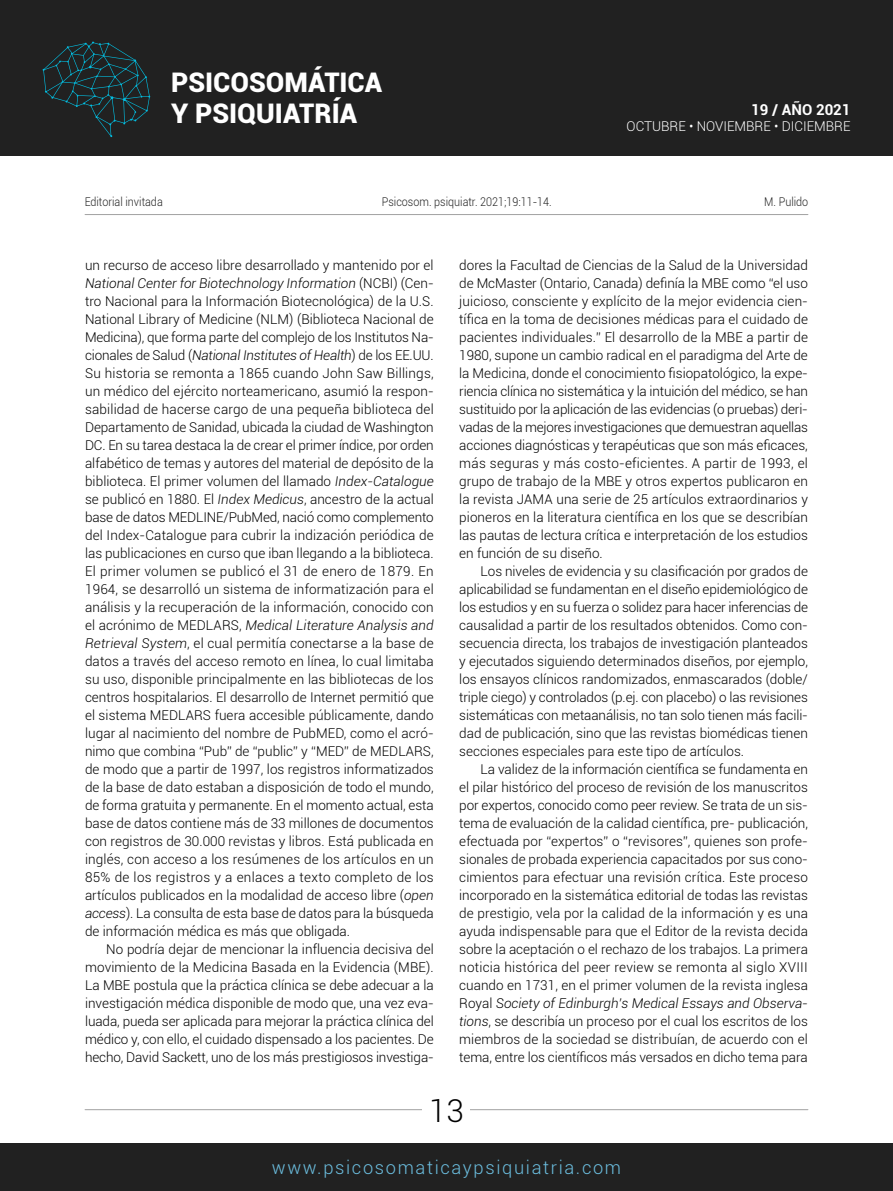
<style>
.page{position:relative;width:893px;height:1191px;background:#fff}
.page>*{position:absolute;margin:0;border:0;box-sizing:border-box;transform-origin:0 0}
.t1{font:300 31.5px "Roboto";color:#000}
.t2{font:900 27px/31.5px "Roboto";color:#fff}
.t3{font:300 18.3px "Roboto";letter-spacing:.09em;color:#6bbdde}
.t4{font:700 15px "Roboto";color:#fff}
.t5{font:300 13.5px/18px "Roboto";color:#000;text-align:justify}
.t6{font:300 13.5px "Roboto";color:#fff}
.t7{font:300 12px "Roboto";color:#212121;scale:.9 1}
.s1{font-style:italic}
</style>
<div class="page">
<div style="left:0;top:0;width:893px;height:155px;background:#212121"></div>
<div style="left:0;top:1143px;width:893px;height:48px;background:#212121"></div>
<svg style="left:43px;top:41px;width:107px;height:96px"></svg>
<hr style="left:85px;top:214px;width:723px;height:1px;background:#a2a2a2">
<hr style="left:85px;top:1109px;width:723px;height:1px;background:#a2a2a2">
<div style="left:423px;top:1098px;width:47px;height:23px;background:#fff"></div>
<h2 class="t2" style="left:171px;top:65px;width:212px">PSICOSOMÁTICA<br>Y PSIQUIATRÍA</h2>
<p class="t4" style="left:751px;top:99px;width:101px">19 / AÑO 2021</p>
<p class="t6" style="left:627px;top:117px;width:225px">OCTUBRE • NOVIEMBRE • DICIEMBRE</p>
<p class="t7" style="left:85px;top:194px;width:88px">Editorial invitada</p>
<p class="t7" style="left:382px;top:194px;width:190px">Psicosom. psiquiatr. 2021;19:11-14.</p>
<p class="t7" style="left:764px;top:194px;width:51px">M. Pulido</p>
<p class="t5" style="left:85px;top:256px;width:350px">un recurso de acceso libre desarrollado y mantenido por el <span class="s1">National Center for Biotechnology Information</span> (NCBI) (Cen&shy;tro Nacional para la Información Biotecnológica) de la U.S.<br>National Library of Medicine (NLM) (Biblioteca Nacional de Medicina), que forma parte del complejo de los Institutos Na&shy;cionales de Salud (<span class="s1">National Institutes of Health</span>) de los EE.UU.<br>Su historia se remonta a 1865 cuando John Saw Billings, un médico del ejército norteamericano, asumió la respon&shy;sabilidad de hacerse cargo de una pequeña biblioteca del Departamento de Sanidad, ubicada la ciudad de Washington DC. En su tarea destaca la de crear el primer índice, por orden alfabético de temas y autores del material de depósito de la biblioteca. El primer volumen del llamado <span class="s1">Index-Catalogue </span>se publicó en 1880. El <span class="s1">Index Medicus</span>, ancestro de la actual base de datos MEDLINE/PubMed, nació como complemento del Index-Catalogue para cubrir la indización periódica de las publicaciones en curso que iban llegando a la biblioteca.<br>El primer volumen se publicó el 31 de enero de 1879. En 1964, se desarrolló un sistema de informatización para el análisis y la recuperación de la información, conocido con el acrónimo de MEDLARS, <span class="s1">Medical Literature Analysis and Retrieval System</span>, el cual permitía conectarse a la base de datos a través del acceso remoto en línea, lo cual limitaba su uso, disponible principalmente en las bibliotecas de los centros hospitalarios. El desarrollo de Internet permitió que el sistema MEDLARS fuera accesible públicamente, dando lugar al nacimiento del nombre de PubMED, como el acró&shy;nimo que combina “Pub” de “public” y “MED” de MEDLARS, de modo que a partir de 1997, los registros informatizados de la base de dato estaban a disposición de todo el mundo, de forma gratuita y permanente. En el momento actual, esta base de datos contiene más de 33 millones de documentos con registros de 30.000 revistas y libros. Está publicada en inglés, con acceso a los resúmenes de los artículos en un 85% de los registros y a enlaces a texto completo de los artículos publicados en la modalidad de acceso libre (<span class="s1">open access</span>). La consulta de esta base de datos para la búsqueda de información médica es más que obligada.</p>
<p class="t5" style="left:85px;top:940px;width:350px;text-indent:21px">No podría dejar de mencionar la influencia decisiva del movimiento de la Medicina Basada en la Evidencia (MBE).<br>La MBE postula que la práctica clínica se debe adecuar a la investigación médica disponible de modo que, una vez eva&shy;luada, pueda ser aplicada para mejorar la práctica clínica del médico y, con ello, el cuidado dispensado a los pacientes. De hecho, David Sackett, uno de los más prestigiosos investiga-</p>
<p class="t5" style="left:459px;top:256px;width:350px">dores la Facultad de Ciencias de la Salud de la Universidad de McMaster (Ontario, Canada) definía la MBE como “el uso juicioso, consciente y explícito de la mejor evidencia cien&shy;tífica en la toma de decisiones médicas para el cuidado de pacientes individuales.” El desarrollo de la MBE a partir de 1980, supone un cambio radical en el paradigma del Arte de la Medicina, donde el conocimiento fisiopatológico, la expe&shy;riencia clínica no sistemática y la intuición del médico, se han sustituido por la aplicación de las evidencias (o pruebas) deri&shy;vadas de la mejores investigaciones que demuestran aquellas acciones diagnósticas y terapéuticas que son más eficaces, más seguras y más costo-eficientes. A partir de 1993, el grupo de trabajo de la MBE y otros expertos publicaron en la revista JAMA una serie de 25 artículos extraordinarios y pioneros en la literatura científica en los que se describían las pautas de lectura crítica e interpretación de los estudios en función de su diseño.</p>
<p class="t5" style="left:459px;top:561px;width:350px;text-indent:21px">Los niveles de evidencia y su clasificación por grados de aplicabilidad se fundamentan en el diseño epidemiológico de los estudios y en su fuerza o solidez para hacer inferencias de causalidad a partir de los resultados obtenidos. Como con&shy;secuencia directa, los trabajos de investigación planteados y ejecutados siguiendo determinados diseños, por ejemplo, los ensayos clínicos randomizados, enmascarados (doble/ triple ciego) y controlados (p.ej. con placebo) o las revisiones sistemáticas con metaanálisis, no tan solo tienen más facili&shy;dad de publicación, sino que las revistas biomédicas tienen secciones especiales para este tipo de artículos.</p>
<p class="t5" style="left:459px;top:759px;width:350px;text-indent:21px">La validez de la información científica se fundamenta en el pilar histórico del proceso de revisión de los manuscritos por expertos, conocido como peer review. Se trata de un sis&shy;tema de evaluación de la calidad científica, pre- publicación, efectuada por “expertos” o “revisores”, quienes son profe&shy;sionales de probada experiencia capacitados por sus cono&shy;cimientos para efectuar una revisión crítica. Este proceso incorporado en la sistemática editorial de todas las revistas de prestigio, vela por la calidad de la información y es una ayuda indispensable para que el Editor de la revista decida sobre la aceptación o el rechazo de los trabajos. La primera noticia histórica del peer review se remonta al siglo XVIII cuando en 1731, en el primer volumen de la revista inglesa Royal <span class="s1">Society of Edinburgh’s Medical Essays and Observa&shy;tions</span>, se describía un proceso por el cual los escritos de los miembros de la sociedad se distribuían, de acuerdo con el tema, entre los científicos más versados en dicho tema para</p>
<h1 class="t1" style="left:429px;top:1088px;width:36px">13</h1>
<h3 class="t3" style="left:272px;top:1154px;width:351px">www.psicosomaticaypsiquiatria.com</h3>
</div>
